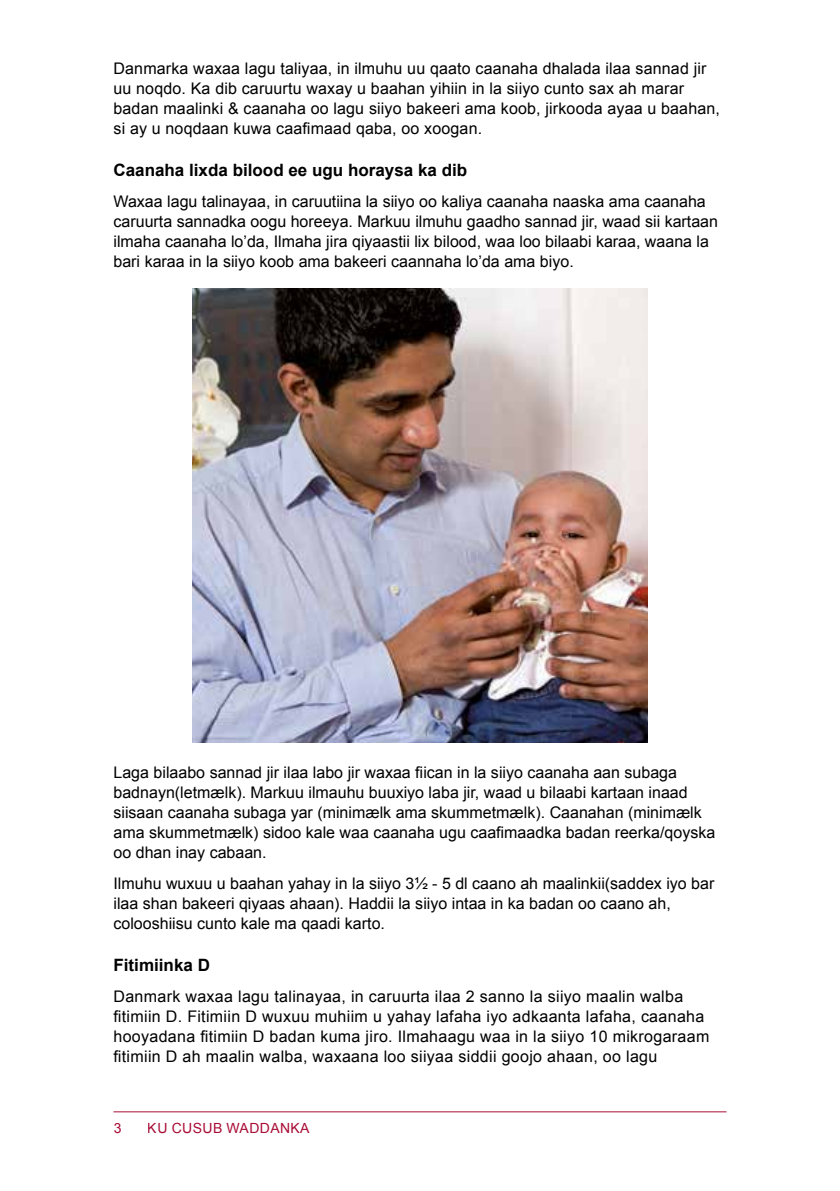
<style>
.page{position:relative;width:840px;height:1191px;background:#fff}
.page>*{position:absolute;margin:0;border:0;box-sizing:border-box;transform-origin:0 0}
.t1{font:700 17px "Arial";color:#000}
.t2{font:16px/20px "Arial";color:#000}
.t3{font:16px/20px "Arial";letter-spacing:.02em;color:#000}
.t4{font:14px "Arial";letter-spacing:.025em;color:#a90d36}
</style>
<div class="page">
<hr style="left:113px;top:1111px;width:613px;height:1px;background:#a90d36">
<img style="left:193px;top:288px;width:453px;height:454px">
<p class="t2" style="left:113px;top:58px;width:607px">Danmarka waxaa lagu taliyaa, in ilmuhu uu qaato caanaha dhalada ilaa sannad jir uu noqdo. Ka dib caruurtu waxay u baahan yihiin in la siiyo cunto sax ah marar badan maalinki &amp; caanaha oo lagu siiyo bakeeri ama koob, jirkooda ayaa u baahan, si ay u noqdaan kuwa caafimaad qaba, oo xoogan.</p>
<p class="t1" style="left:113px;top:159px;width:355px">Caanaha lixda bilood ee ugu horaysa ka dib</p>
<p class="t2" style="left:113px;top:191px;width:605px">Waxaa lagu talinayaa, in caruutiina la siiyo oo kaliya caanaha naaska ama caanaha caruurta sannadka oogu horeeya. Markuu ilmuhu gaadho sannad jir, waad sii kartaan ilmaha caanaha lo’da, Ilmaha jira qiyaastii lix bilood, waa loo bilaabi karaa, waana la bari karaa in la siiyo koob ama bakeeri caannaha lo’da ama biyo.</p>
<p class="t2" style="left:113px;top:762px;width:603px">Laga bilaabo sannad jir ilaa labo jir waxaa fiican in la siiyo caanaha aan subaga badnayn(letmælk). Markuu ilmauhu buuxiyo laba jir, waad u bilaabi kartaan inaad siisaan caanaha subaga yar (minimælk ama skummetmælk). Caanahan (minimælk ama skummetmælk) sidoo kale waa caanaha ugu caafimaadka badan reerka/qoyska oo dhan inay cabaan.</p>
<p class="t2" style="left:113px;top:873px;width:602px">Ilmuhu wuxuu u baahan yahay in la siiyo 3½ - 5 dl caano ah maalinkii(saddex iyo bar ilaa shan bakeeri qiyaas ahaan). Haddii la siiyo intaa in ka badan oo caano ah, colooshiisu cunto kale ma qaadi karto.</p>
<p class="t1" style="left:113px;top:954px;width:98px">Fitimiinka D</p>
<p class="t3" style="left:113px;top:986px;width:597px">Danmark waxaa lagu talinayaa, in caruurta ilaa 2 sanno la siiyo maalin walba fitimiin D. Fitimiin D wuxuu muhiim u yahay lafaha iyo adkaanta lafaha, caanaha hooyadana fitimiin D badan kuma jiro. Ilmahaagu waa in la siiyo 10 mikrogaraam fitimiin D ah maalin walba, waxaana loo siiyaa siddii goojo ahaan, oo lagu</p>
<p class="t4" style="left:113px;top:1118px;width:9px">3</p>
<p class="t4" style="left:148px;top:1118px;width:163px">KU CUSUB WADDANKA</p>
</div>
